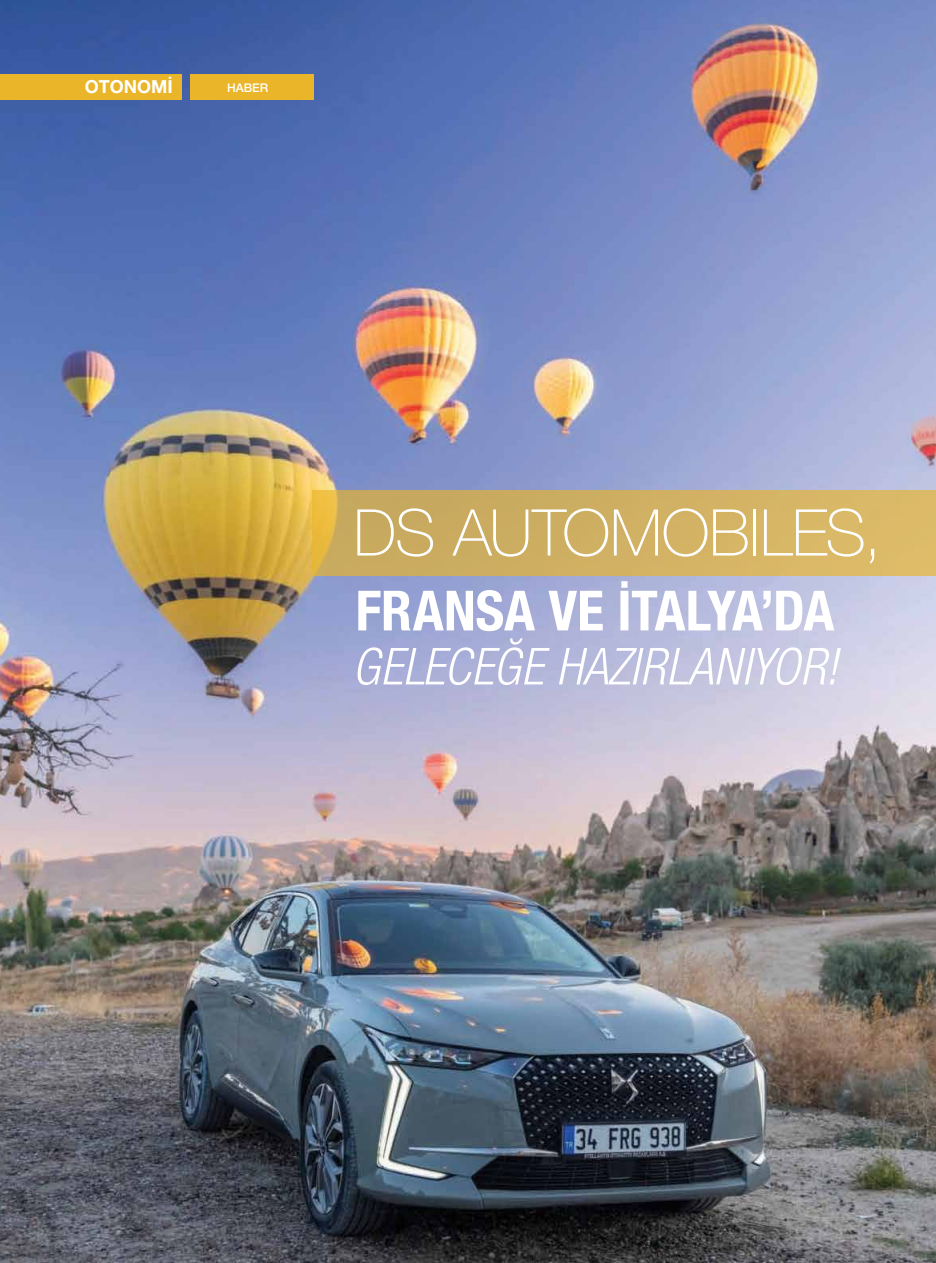
<style>
.page{position:relative;width:936px;height:1263px;background:#fff}
.page>*{position:absolute;margin:0;border:0;box-sizing:border-box;transform-origin:0 0}
.t1{font:100 64.5px "Helvetica Neue LT Pro";letter-spacing:-.005em;color:#fff}
.t2{font:700 condensed 55.5px "Helvetica Neue LT Pro";letter-spacing:-.005em;color:#fff}
.t3{font:italic 300 condensed 51px "Helvetica Neue LT Pro";letter-spacing:-.005em;color:#fff}
.t4{font:700 18px "Helvetica Neue LT Pro";color:#fff}
.t5{font:500 12px "Helvetica Neue LT Pro";color:#fff}
</style>
<div class="page">
<img style="left:0;top:0;width:935px;height:1263px">
<div style="left:190px;top:74px;width:124px;height:26px;background:#eab528"></div>
<div style="left:312px;top:490px;width:623px;height:85px;background:#d1b163"></div>
<div style="left:0;top:74px;width:181px;height:26px;background:#eab528"></div>
<p class="t4" style="left:85px;top:75px;width:89px">OTONOMİ</p>
<p class="t5" style="left:227px;top:80px;width:43px">HABER</p>
<p class="t1" style="left:353px;top:496px;width:529px">DS AUTOMOBILES,</p>
<p class="t2" style="left:355px;top:577px;width:480px">FRANSA VE İTALYA’DA</p>
<p class="t3" style="left:352px;top:637px;width:487px">GELECEĞE HAZIRLANIYOR!</p>
</div>
